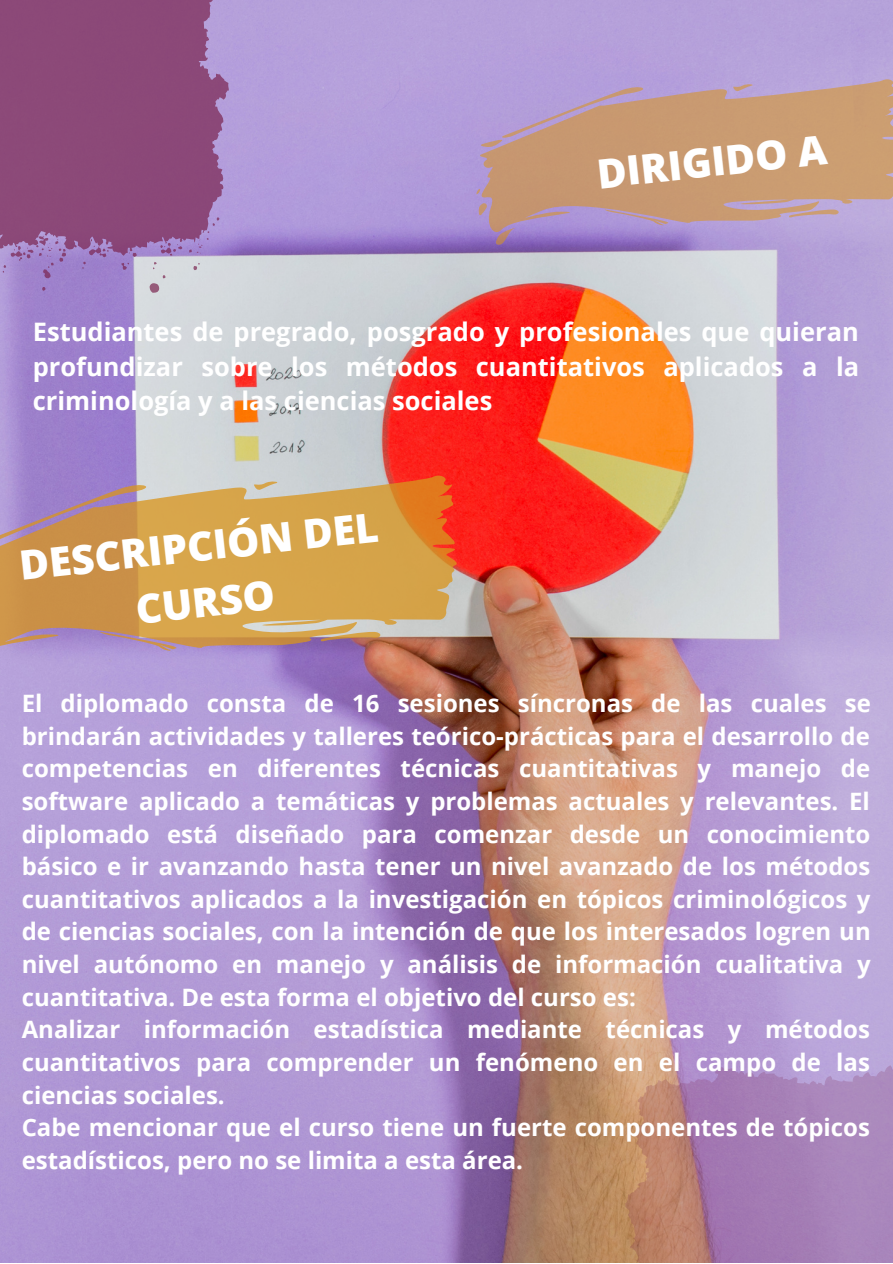
<style>
.page{position:relative;width:893px;height:1264px;background:#fff}
.page>*{position:absolute;margin:0;border:0;box-sizing:border-box;transform-origin:0 0}
.t1{font:800 40.5px/56.1px "Open Sans";color:#fff;text-align:center}
.t2{font:700 25.5px/34.8px "Open Sans";color:#fff;text-align:justify}
.t3{font:700 24px/32.5px "Open Sans";color:#fff}
</style>
<div class="page">
<img style="left:0;top:0;width:892px;height:1262px">
<svg style="left:475px;top:78px;width:417px;height:160px;background:#c29a8c"></svg>
<svg style="left:477px;top:83px;width:178px;height:64px;background:#bc9aaa"></svg>
<svg style="left:494px;top:226px;width:25px;height:19px"></svg>
<svg style="left:478px;top:202px;width:10px;height:17px"></svg>
<svg style="left:475px;top:187px;width:6px;height:9px"></svg>
<svg style="left:732px;top:83px;width:24px;height:9px"></svg>
<svg style="left:788px;top:208px;width:53px;height:10px"></svg>
<svg style="left:602px;top:209px;width:68px;height:16px"></svg>
<svg style="left:625px;top:1065px;width:267px;height:197px;background:#ad82a4"></svg>
<svg style="left:0;top:474px;width:457px;height:185px;background:#ce9c60"></svg>
<svg style="left:0;top:480px;width:160px;height:67px;background:#b88f8b"></svg>
<svg style="left:253px;top:480px;width:28px;height:11px"></svg>
<svg style="left:319px;top:630px;width:65px;height:12px"></svg>
<svg style="left:98px;top:631px;width:80px;height:20px;background:#b7929d"></svg>
<svg style="left:0;top:0;width:229px;height:293px;background:#935b8c"></svg>
<h1 class="t1" style="left:594px;top:145px;width:232px;rotate:-6deg">DIRIGIDO A</h1>
<p class="t2" style="left:33px;top:313px;width:827px">Estudiantes de pregrado, posgrado y profesionales que quieran profundizar sobre los métodos cuantitativos aplicados a la criminología y a las ciencias sociales</p>
<h1 class="t1" style="left:17px;top:536px;width:362px;rotate:-6deg">DESCRIPCIÓN DEL<br>CURSO</h1>
<p class="t3" style="left:22px;top:686px;width:850px">El diplomado consta de 16 sesiones síncronas de las cuales se brindarán actividades y talleres teórico-prácticas para el desarrollo de competencias en diferentes técnicas cuantitativas y manejo de software aplicado a temáticas y problemas actuales y relevantes. El diplomado está diseñado para comenzar desde un conocimiento básico e ir avanzando hasta tener un nivel avanzado de los métodos cuantitativos aplicados a la investigación en tópicos criminológicos y de ciencias sociales, con la intención de que los interesados logren un nivel autónomo en manejo y análisis de información cualitativa y cuantitativa. De esta forma el objetivo del curso es:<br>Analizar información estadística mediante técnicas y métodos cuantitativos para comprender un fenómeno en el campo de las ciencias sociales.<br>Cabe mencionar que el curso tiene un fuerte componentes de tópicos estadísticos, pero no se limita a esta área.</p>
</div>
